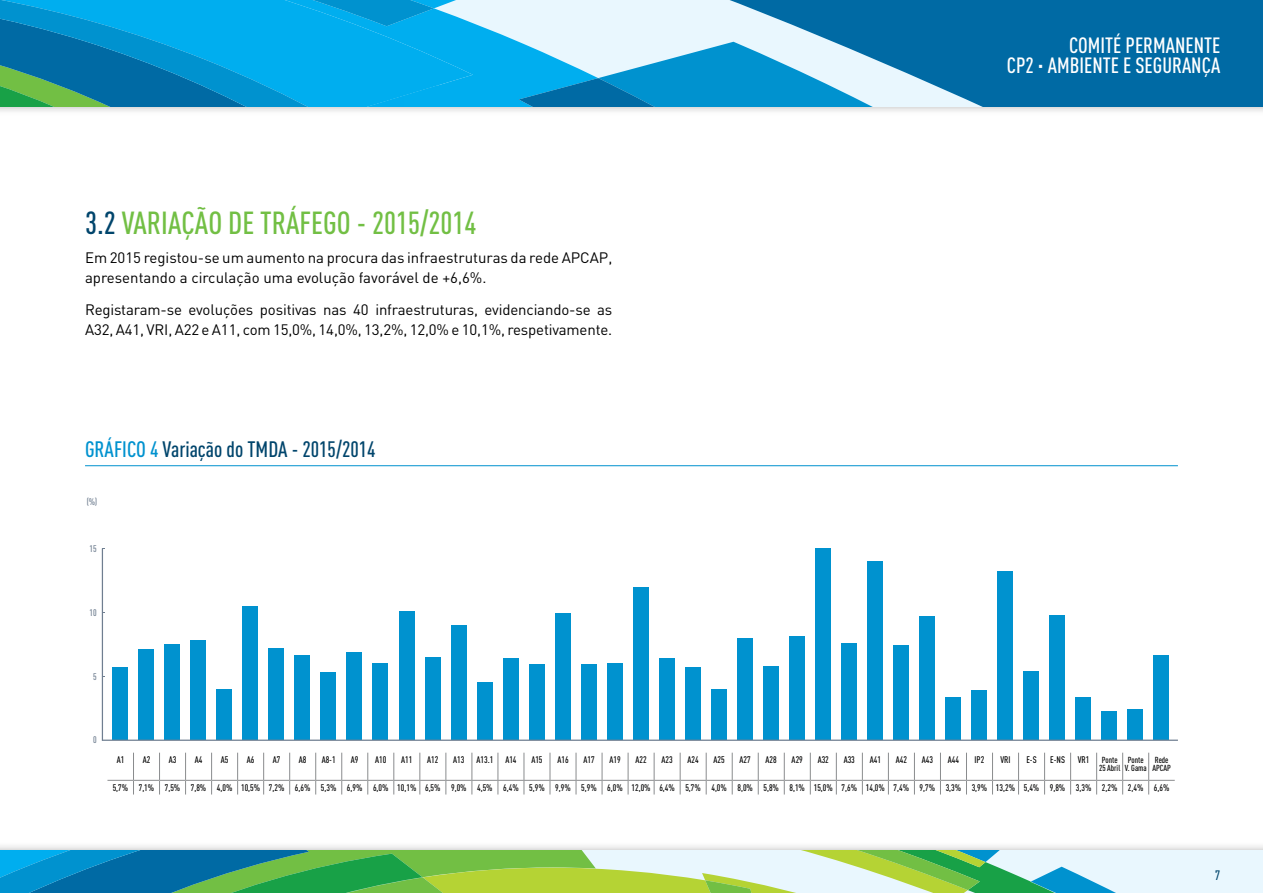
<style>
.page{position:relative;width:1263px;height:893px;background:#fff}
.page>*{position:absolute;margin:0;border:0;box-sizing:border-box;transform-origin:0 0}
.t1{font:500 31.5px "DIN Cond";color:#72bf44}
.t2{font:500 22.05px "DIN Cond";color:#00456c}
.t3{font:500 21.75px/20.2px "DIN Cond";color:#fff;text-align:right}
.t4{font:15px/19.5px "DIN";letter-spacing:-.01em;color:#000}
.t5{font:500 13.5px "DIN Cond";color:#00456c}
.t6{font:500 9.45px "DIN Cond";color:#000}
.t7{font:500 9.45px "DIN Cond";color:#6f7e90}
.t8{font:500 8.7px/8.7px "DIN Cond";color:#000;text-align:center}
.s1{color:#00456c}
.s2{color:#0092cf}
</style>
<div class="page">
<div style="left:112px;top:667px;width:16px;height:73px;background:#0092cf"></div>
<div style="left:529px;top:664px;width:15px;height:76px;background:#0092cf"></div>
<div style="left:321px;top:672px;width:15px;height:68px;background:#0092cf"></div>
<div style="left:737px;top:638px;width:16px;height:102px;background:#0092cf"></div>
<div style="left:217px;top:689px;width:15px;height:51px;background:#0092cf"></div>
<div style="left:633px;top:587px;width:15px;height:153px;background:#0092cf"></div>
<div style="left:841px;top:643px;width:16px;height:97px;background:#0092cf"></div>
<div style="left:1024px;top:671px;width:15px;height:69px;background:#0092cf"></div>
<div style="left:138px;top:649px;width:16px;height:91px;background:#0092cf"></div>
<div style="left:555px;top:613px;width:15px;height:127px;background:#0092cf"></div>
<div style="left:347px;top:652px;width:15px;height:88px;background:#0092cf"></div>
<div style="left:763px;top:666px;width:16px;height:74px;background:#0092cf"></div>
<div style="left:945px;top:698px;width:16px;height:42px;background:#0092cf"></div>
<div style="left:243px;top:606px;width:15px;height:134px;background:#0092cf"></div>
<div style="left:659px;top:658px;width:15px;height:82px;background:#0092cf"></div>
<div style="left:451px;top:625px;width:15px;height:115px;background:#0092cf"></div>
<div style="left:867px;top:561px;width:16px;height:179px;background:#0092cf"></div>
<div style="left:1050px;top:615px;width:15px;height:125px;background:#0092cf"></div>
<div style="left:165px;top:644px;width:15px;height:96px;background:#0092cf"></div>
<div style="left:581px;top:664px;width:15px;height:76px;background:#0092cf"></div>
<div style="left:373px;top:663px;width:15px;height:77px;background:#0092cf"></div>
<div style="left:789px;top:636px;width:16px;height:104px;background:#0092cf"></div>
<div style="left:971px;top:690px;width:16px;height:50px;background:#0092cf"></div>
<div style="left:269px;top:648px;width:15px;height:92px;background:#0092cf"></div>
<div style="left:685px;top:667px;width:15px;height:73px;background:#0092cf"></div>
<div style="left:477px;top:682px;width:15px;height:58px;background:#0092cf"></div>
<div style="left:893px;top:645px;width:16px;height:95px;background:#0092cf"></div>
<div style="left:1076px;top:698px;width:15px;height:42px;background:#0092cf"></div>
<div style="left:191px;top:640px;width:15px;height:100px;background:#0092cf"></div>
<div style="left:607px;top:663px;width:15px;height:77px;background:#0092cf"></div>
<div style="left:399px;top:611px;width:15px;height:129px;background:#0092cf"></div>
<div style="left:425px;top:657px;width:15px;height:83px;background:#0092cf"></div>
<div style="left:815px;top:549px;width:16px;height:191px;background:#0092cf"></div>
<div style="left:998px;top:571px;width:15px;height:169px;background:#0092cf"></div>
<div style="left:295px;top:655px;width:15px;height:85px;background:#0092cf"></div>
<div style="left:711px;top:689px;width:16px;height:51px;background:#0092cf"></div>
<div style="left:503px;top:658px;width:15px;height:82px;background:#0092cf"></div>
<div style="left:919px;top:616px;width:16px;height:124px;background:#0092cf"></div>
<div style="left:1102px;top:712px;width:15px;height:28px;background:#0092cf"></div>
<div style="left:1128px;top:709px;width:15px;height:31px;background:#0092cf"></div>
<div style="left:1154px;top:655px;width:15px;height:85px;background:#0092cf"></div>
<div style="left:0;top:841px;width:1263px;height:52px;background:#000;opacity:.3"></div>
<svg style="left:0;top:850px;width:1263px;height:43px;background:#83c49a"></svg>
<hr style="left:102px;top:549px;width:1px;height:192px;background:#6f7e90">
<hr style="left:102px;top:740px;width:1076px;height:1px;background:#6f7e90">
<hr style="left:85px;top:465px;width:1093px;height:1px;background:#0092cf">
<svg style="left:107px;top:753px;width:1068px;height:41px"></svg>
<div style="left:0;top:0;width:1263px;height:116px;background:#000;opacity:.3"></div>
<svg style="left:0;top:0;width:1244px;height:107px;background:#2b9ccc"></svg>
<h1 class="t1" style="left:85px;top:204px;width:393px"><span class="s1">3.2</span> VARIAÇÃO DE TRÁFEGO - 2015/2014</h1>
<h3 class="t4" style="left:85px;top:248px;width:529px">Em 2015 registou-se um aumento na procura das infraestruturas da rede APCAP, apresentando a circulação uma evolução favorável de +6,6%.</h3>
<h3 class="t4" style="left:85px;top:300px;width:529px">Registaram-se evoluções positivas nas 40 infraestruturas, evidenciando-se as<br>A32, A41, VRI, A22 e A11, com 15,0%, 14,0%, 13,2%, 12,0% e 10,1%, respetivamente.</h3>
<h2 class="t2" style="left:85px;top:436px;width:292px"><span class="s2">GRÁFICO 4</span> VARIAÇÃO DO TMDA - 2015/2014</h2>
<p class="t7" style="left:87px;top:496px;width:12px">(%)</p>
<p class="t7" style="left:89px;top:543px;width:9px">15</p>
<p class="t7" style="left:89px;top:607px;width:9px">10</p>
<p class="t7" style="left:93px;top:671px;width:5px">5</p>
<p class="t7" style="left:93px;top:734px;width:5px">0</p>
<h3 class="t3" style="left:1007px;top:35px;width:215px">COMITÉ PERMANENTE<br>CP2 · AMBIENTE E SEGURANÇA</h3>
<p class="t6" style="left:117px;top:754px;width:9px">A1</p>
<p class="t6" style="left:143px;top:754px;width:9px">A2</p>
<p class="t6" style="left:169px;top:754px;width:9px">A3</p>
<p class="t6" style="left:195px;top:754px;width:9px">A4</p>
<p class="t6" style="left:221px;top:754px;width:9px">A5</p>
<p class="t6" style="left:247px;top:754px;width:9px">A6</p>
<p class="t6" style="left:273px;top:754px;width:9px">A7</p>
<p class="t6" style="left:299px;top:754px;width:9px">A8</p>
<p class="t6" style="left:322px;top:754px;width:16px">A8-1</p>
<p class="t6" style="left:351px;top:754px;width:9px">A9</p>
<p class="t6" style="left:375px;top:754px;width:13px">A10</p>
<p class="t6" style="left:401px;top:754px;width:13px">A11</p>
<p class="t6" style="left:427px;top:754px;width:13px">A12</p>
<p class="t6" style="left:453px;top:754px;width:13px">A13</p>
<p class="t6" style="left:476px;top:754px;width:18px">A13.1</p>
<p class="t6" style="left:505px;top:754px;width:13px">A14</p>
<p class="t6" style="left:531px;top:754px;width:13px">A15</p>
<p class="t6" style="left:557px;top:754px;width:13px">A16</p>
<p class="t6" style="left:583px;top:754px;width:13px">A17</p>
<p class="t6" style="left:609px;top:754px;width:13px">A19</p>
<p class="t6" style="left:635px;top:754px;width:13px">A22</p>
<p class="t6" style="left:661px;top:754px;width:13px">A23</p>
<p class="t6" style="left:687px;top:754px;width:13px">A24</p>
<p class="t6" style="left:713px;top:754px;width:13px">A25</p>
<p class="t6" style="left:740px;top:754px;width:13px">A27</p>
<p class="t6" style="left:766px;top:754px;width:13px">A28</p>
<p class="t6" style="left:792px;top:754px;width:13px">A29</p>
<p class="t6" style="left:818px;top:754px;width:13px">A32</p>
<p class="t6" style="left:844px;top:754px;width:13px">A33</p>
<p class="t6" style="left:870px;top:754px;width:13px">A41</p>
<p class="t6" style="left:896px;top:754px;width:13px">A42</p>
<p class="t6" style="left:922px;top:754px;width:13px">A43</p>
<p class="t6" style="left:948px;top:754px;width:13px">A44</p>
<p class="t6" style="left:974px;top:754px;width:11px">IP2</p>
<p class="t6" style="left:1000px;top:754px;width:8px">VRI</p>
<p class="t6" style="left:1026px;top:754px;width:11px">E-S</p>
<p class="t6" style="left:1050px;top:754px;width:12px">E-NS</p>
<p class="t6" style="left:1078px;top:754px;width:13px">VR1</p>
<p class="t8" style="left:1099px;top:755px;width:23px">PONTE<br>25 ABRIL</p>
<p class="t8" style="left:1125px;top:755px;width:24px">PONTE<br>V. GAMA</p>
<p class="t8" style="left:1152px;top:755px;width:20px;text-align:left">REDE<br>APCAP</p>
<p class="t6" style="left:113px;top:782px;width:1058px">5,7% 7,1% 7,5% 7,8% 4,0% 10,5% 7,2% 6,6% 5,3% 6,9% 6,0% 10,1% 6,5% 9,0% 4,5% 6,4% 5,9% 9,9% 5,9% 6,0% 12,0% 6,4% 5,7% 4,0% 8,0% 5,8% 8,1% 15,0% 7,6% 14,0% 7,4% 9,7% 3,3% 3,9% 13,2% 5,4% 9,8% 3,3% 2,2% 2,4% 6,6%</p>
<h3 class="t5" style="left:1215px;top:867px;width:7px">7</h3>
</div>
